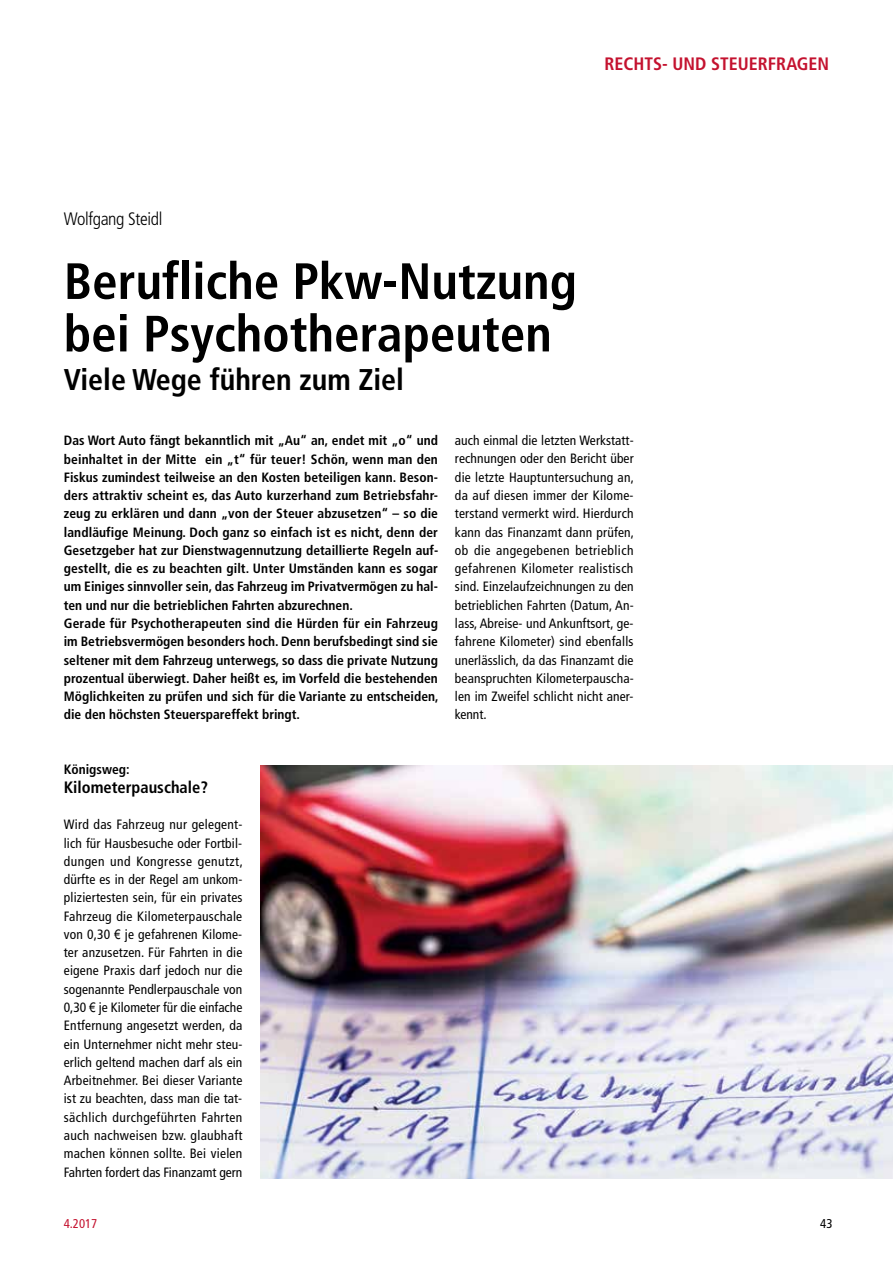
<style>
.page{position:relative;width:893px;height:1263px;background:#fff}
.page>*{position:absolute;margin:0;border:0;box-sizing:border-box;transform-origin:0 0}
.t1{font:700 condensed 51px/52.5px "Frutiger";color:#000}
.t2{font:700 condensed 30px "Frutiger";color:#000}
.t3{font:700 condensed 18px "Frutiger";color:#c4122f}
.t4{font:300 condensed 18px "Frutiger";letter-spacing:-.02em;color:#000}
.t5{font:700 condensed 16.5px "Frutiger";color:#000}
.t6{font:condensed 13.5px/18.3px "Frutiger";letter-spacing:.01em;color:#000;text-align:justify}
.t7{font:700 condensed 13.5px/18.3px "Frutiger";color:#000}
.t8{font:condensed 12.75px "Frutiger";color:#c4122f}
.t9{font:condensed 12.75px "Frutiger";color:#000}
.s1{font-family:"Arial Narrow";font-stretch:normal}
</style>
<div class="page">
<img style="left:261px;top:765px;width:632px;height:414px">
<h3 class="t3" style="left:605px;top:54px;width:226px">RECHTS- UND STEUERFRAGEN</h3>
<h3 class="t4" style="left:64px;top:208px;width:100px">Wolfgang Steidl</h3>
<h1 class="t1" style="left:64px;top:255px;width:515px">Berufliche Pkw-Nutzung bei Psychotherapeuten</h1>
<h2 class="t2" style="left:64px;top:362px;width:342px">Viele Wege führen zum Ziel</h2>
<p class="t7" style="left:64px;top:431px;width:376px">Das Wort Auto fängt bekanntlich mit „Au“ an, endet mit „o“ und beinhaltet in der Mitte ein „t“ für teuer! Schön, wenn man den Fiskus zumindest teilweise an den Kosten beteiligen kann. Beson&shy;ders attraktiv scheint es, das Auto kurzerhand zum Betriebsfahr&shy;zeug zu erklären und dann „von der Steuer abzusetzen“ – so die landläufige Meinung. Doch ganz so einfach ist es nicht, denn der Gesetzgeber hat zur Dienstwagennutzung detaillierte Regeln auf&shy;gestellt, die es zu beachten gilt. Unter Umständen kann es sogar um Einiges sinnvoller sein, das Fahrzeug im Privatvermögen zu hal&shy;ten und nur die betrieblichen Fahrten abzurechnen.<br>Gerade für Psychotherapeuten sind die Hürden für ein Fahrzeug im Betriebsvermögen besonders hoch. Denn berufsbedingt sind sie seltener mit dem Fahrzeug unterwegs, so dass die private Nutzung prozentual überwiegt. Daher heißt es, im Vorfeld die bestehenden Möglichkeiten zu prüfen und sich für die Variante zu entscheiden, die den höchsten Steuerspareffekt bringt.</p>
<p class="t7" style="left:64px;top:760px;width:67px">Königsweg:</p>
<p class="t5" style="left:64px;top:777px;width:146px">Kilometerpauschale?</p>
<p class="t6" style="left:64px;top:815px;width:181px">Wird das Fahrzeug nur gelegent&shy;lich für Hausbesuche oder Fortbil&shy;dungen und Kongresse genutzt, dürfte es in der Regel am unkom&shy;pliziertesten sein, für ein privates Fahrzeug die Kilometerpauschale von 0,30 <span class="s1">€</span> je gefahrenen Kilome&shy;ter anzusetzen. Für Fahrten in die eigene Praxis darf jedoch nur die sogenannte Pendlerpauschale von 0,30 <span class="s1">€</span> je Kilometer für die einfache Entfernung angesetzt werden, da ein Unternehmer nicht mehr steu&shy;erlich geltend machen darf als ein Arbeitnehmer. Bei dieser Variante ist zu beachten, dass man die tat&shy;sächlich durchgeführten Fahrten auch nachweisen bzw. glaubhaft machen können sollte. Bei vielen Fahrten fordert das Finanzamt gern</p>
<p class="t6" style="left:455px;top:431px;width:181px">auch einmal die letzten Werkstatt&shy;rechnungen oder den Bericht über die letzte Hauptuntersuchung an, da auf diesen immer der Kilome&shy;terstand vermerkt wird. Hierdurch kann das Finanzamt dann prüfen, ob die angegebenen betrieblich gefahrenen Kilometer realistisch sind. Einzelaufzeichnungen zu den betrieblichen Fahrten (Datum, An&shy;lass, Abreise- und Ankunftsort, ge&shy;fahrene Kilometer) sind ebenfalls unerlässlich, da das Finanzamt die beanspruchten Kilometerpauscha&shy;len im Zweifel schlicht nicht aner&shy;kennt.</p>
<p class="t8" style="left:64px;top:1216px;width:35px">4.2017</p>
<p class="t9" style="left:820px;top:1216px;width:14px">43</p>
</div>
